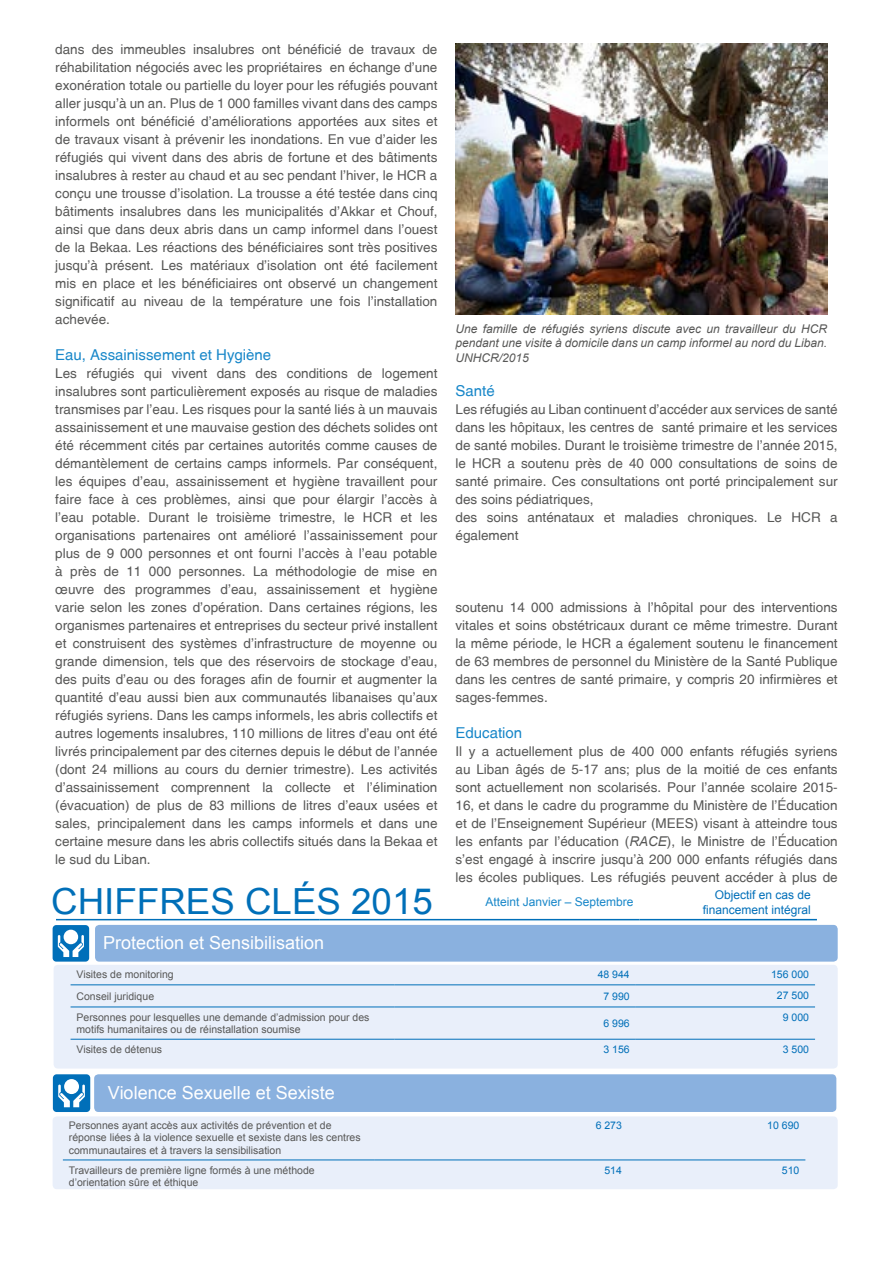
<style>
.page{position:relative;width:893px;height:1263px;background:#fff}
.page>*{position:absolute;margin:0;border:0;box-sizing:border-box;transform-origin:0 0}
.t1{font:36px "Arial";color:#006fb8}
.t2{font:18px "Arial";color:#fff}
.t3{font:500 15px "Helvetica";color:#1887c9}
.t4{font:500 13.5px/18px "Helvetica";color:#575756;text-align:justify}
.t5{font:italic 12px/14.4px "Arial";color:#575756;text-align:justify}
.t6{font:12px/14.4px "Arial";color:#006fb9;text-align:right}
.t7{font:12px "Arial";color:#1887c9}
.t8{font:10.5px/12.6px "Arial";color:#575756}
.t9{font:10.5px "Arial";color:#006fb9}
.t10{font:10.5px "Arial";color:#006fb8}
.s1{font-family:"Arial";font-weight:400;font-style:italic}
</style>
<div class="page">
<div style="left:95px;top:925px;width:743px;height:37px;background:#8ab1df;border-radius:4px"></div>
<div style="left:53px;top:1116px;width:785px;height:73px;background:#e9effa;border-radius:4px"></div>
<hr style="left:63px;top:1159px;width:312px;height:1px;background:#006fb9">
<hr style="left:375px;top:1159px;width:253px;height:1px;background:#006fb9">
<hr style="left:628px;top:1159px;width:177px;height:1px;background:#006fb9">
<div style="left:94px;top:1074px;width:742px;height:38px;background:#8ab1df;border-radius:4px"></div>
<svg style="left:53px;top:1074px;width:37px;height:38px"></svg>
<div style="left:54px;top:965px;width:784px;height:103px;background:#e9effa;border-radius:4px"></div>
<hr style="left:71px;top:984px;width:323px;height:1px;background:#006fb9">
<hr style="left:394px;top:984px;width:242px;height:1px;background:#006fb9">
<hr style="left:636px;top:984px;width:179px;height:1px;background:#006fb9">
<hr style="left:71px;top:1006px;width:323px;height:1px;background:#006fb9">
<hr style="left:394px;top:1006px;width:242px;height:1px;background:#006fb9">
<hr style="left:636px;top:1006px;width:179px;height:1px;background:#006fb9">
<hr style="left:71px;top:1039px;width:323px;height:1px;background:#006fb9">
<hr style="left:394px;top:1039px;width:242px;height:1px;background:#006fb9">
<hr style="left:636px;top:1039px;width:179px;height:1px;background:#006fb9">
<hr style="left:56px;top:919px;width:263px;height:1px;background:#006fb9">
<hr style="left:319px;top:919px;width:320px;height:1px;background:#006fb9">
<hr style="left:639px;top:919px;width:178px;height:1px;background:#006fb9">
<svg style="left:53px;top:925px;width:36px;height:37px"></svg>
<img style="left:455px;top:43px;width:372px;height:272px">
<p class="t4" style="left:55px;top:40px;width:384px">dans des immeubles insalubres ont bénéficié de travaux de réhabilitation négociés avec les propriétaires en échange d’une exonération totale ou partielle du loyer pour les réfugiés pouvant aller jusqu’à un an. Plus de 1 000 familles vivant dans des camps informels ont bénéficié d’améliorations apportées aux sites et de travaux visant à prévenir les inondations. En vue d’aider les réfugiés qui vivent dans des abris de fortune et des bâtiments insalubres à rester au chaud et au sec pendant l’hiver, le HCR a conçu une trousse d’isolation. La trousse a été testée dans cinq bâtiments insalubres dans les municipalités d’Akkar et Chouf, ainsi que dans deux abris dans un camp informel dans l’ouest de la Bekaa. Les réactions des bénéficiaires sont très positives jusqu’à présent. Les matériaux d’isolation ont été facilement mis en place et les bénéficiaires ont observé un changement significatif au niveau de la température une fois l’installation achevée.</p>
<p class="t3" style="left:55px;top:346px;width:217px">Eau, Assainissement et Hygiène</p>
<p class="t4" style="left:55px;top:364px;width:384px">Les réfugiés qui vivent dans des conditions de logement insalubres sont particulièrement exposés au risque de maladies transmises par l’eau. Les risques pour la santé liés à un mauvais assainissement et une mauvaise gestion des déchets solides ont été récemment cités par certaines autorités comme causes de démantèlement de certains camps informels. Par conséquent, les équipes d’eau, assainissement et hygiène travaillent pour faire face à ces problèmes, ainsi que pour élargir l’accès à l’eau potable. Durant le troisième trimestre, le HCR et les organisations partenaires ont amélioré l’assainissement pour plus de 9 000 personnes et ont fourni l’accès à l’eau potable à près de 11 000 personnes. La méthodologie de mise en œuvre des programmes d’eau, assainissement et hygiène varie selon les zones d’opération. Dans certaines régions, les organismes partenaires et entreprises du secteur privé installent et construisent des systèmes d’infrastructure de moyenne ou grande dimension, tels que des réservoirs de stockage d’eau, des puits d’eau ou des forages afin de fournir et augmenter la quantité d’eau aussi bien aux communautés libanaises qu’aux réfugiés syriens. Dans les camps informels, les abris collectifs et autres logements insalubres, 110 millions de litres d’eau ont été livrés principalement par des citernes depuis le début de l’année (dont 24 millions au cours du dernier trimestre). Les activités d’assainissement comprennent la collecte et l’élimination (évacuation) de plus de 83 millions de litres d’eaux usées et sales, principalement dans les camps informels et dans une certaine mesure dans les abris collectifs situés dans la Bekaa et le sud du Liban.</p>
<h1 class="t1" style="left:51px;top:877px;width:383px">CHIFFRES CLÉS 2015</h1>
<h2 class="t2" style="left:103px;top:931px;width:223px">Protection et Sensibilisation</h2>
<p class="t5" style="left:455px;top:322px;width:373px">Une famille de réfugiés syriens discute avec un travailleur du HCR pendant une visite à domicile dans un camp informel au nord du Liban.<br>UNHCR/2015</p>
<p class="t3" style="left:455px;top:382px;width:41px">Santé</p>
<p class="t4" style="left:455px;top:400px;width:384px;text-align:left">Les réfugiés au Liban continuent d’accéder aux services de santé dans les hôpitaux, les centres de santé primaire et les services de santé mobiles. Durant le troisième trimestre de l’année 2015, le HCR a soutenu près de 40 000 consultations de soins de santé primaire. Ces consultations ont porté principalement sur des soins pédiatriques,<br>des soins anténataux et maladies chroniques. Le HCR a également</p>
<p class="t4" style="left:455px;top:598px;width:384px">soutenu 14 000 admissions à l’hôpital pour des interventions vitales et soins obstétricaux durant ce même trimestre. Durant la même période, le HCR a également soutenu le financement de 63 membres de personnel du Ministère de la Santé Publique dans les centres de santé primaire, y compris 20 infirmières et sages-femmes.</p>
<p class="t3" style="left:455px;top:724px;width:68px">Education</p>
<p class="t4" style="left:455px;top:742px;width:384px">Il y a actuellement plus de 400 000 enfants réfugiés syriens au Liban âgés de 5-17 ans; plus de la moitié de ces enfants sont actuellement non scolarisés. Pour l’année scolaire 2015- 16, et dans le cadre du programme du Ministère de l’Éducation et de l’Enseignement Supérieur (MEES) visant à atteindre tous les enfants par l’éducation (<span class="s1">RACE</span>), le Ministre de l’Éducation s’est engagé à inscrire jusqu’à 200 000 enfants réfugiés dans les écoles publiques. Les réfugiés peuvent accéder à plus de</p>
<p class="t7" style="left:485px;top:894px;width:150px">Atteint Janvier – Septembre</p>
<p class="t6" style="left:703px;top:888px;width:110px">Objectif en cas de financement intégral</p>
<p class="t8" style="left:77px;top:968px;width:99px">Visites de monitoring</p>
<p class="t10" style="left:598px;top:968px;width:34px">48 944</p>
<p class="t9" style="left:771px;top:967px;width:39px">156 000</p>
<p class="t8" style="left:77px;top:990px;width:79px">Conseil juridique</p>
<p class="t10" style="left:603px;top:989px;width:28px">7 990</p>
<p class="t9" style="left:777px;top:988px;width:34px">27 500</p>
<p class="t8" style="left:77px;top:1011px;width:294px">Personnes pour lesquelles une demande d’admission pour des motifs humanitaires ou de réinstallation soumise</p>
<p class="t10" style="left:603px;top:1016px;width:28px">6 996</p>
<p class="t9" style="left:783px;top:1010px;width:28px">9 000</p>
<p class="t8" style="left:77px;top:1043px;width:87px">Visites de détenus</p>
<p class="t10" style="left:604px;top:1042px;width:28px">3 156</p>
<p class="t9" style="left:783px;top:1042px;width:28px">3 500</p>
<h2 class="t2" style="left:108px;top:1081px;width:228px">Violence Sexuelle et Sexiste</h2>
<p class="t8" style="left:69px;top:1119px;width:293px">Personnes ayant accès aux activités de prévention et de réponse liées à la violence sexuelle et sexiste dans les centres communautaires et à travers la sensibilisation</p>
<p class="t9" style="left:596px;top:1118px;width:28px">6 273</p>
<p class="t9" style="left:767px;top:1118px;width:34px">10 690</p>
<p class="t8" style="left:69px;top:1164px;width:247px">Travailleurs de première ligne formés à une méthode d’orientation sûre et éthique</p>
<p class="t9" style="left:604px;top:1163px;width:19px">514</p>
<p class="t9" style="left:782px;top:1163px;width:19px">510</p>
</div>
